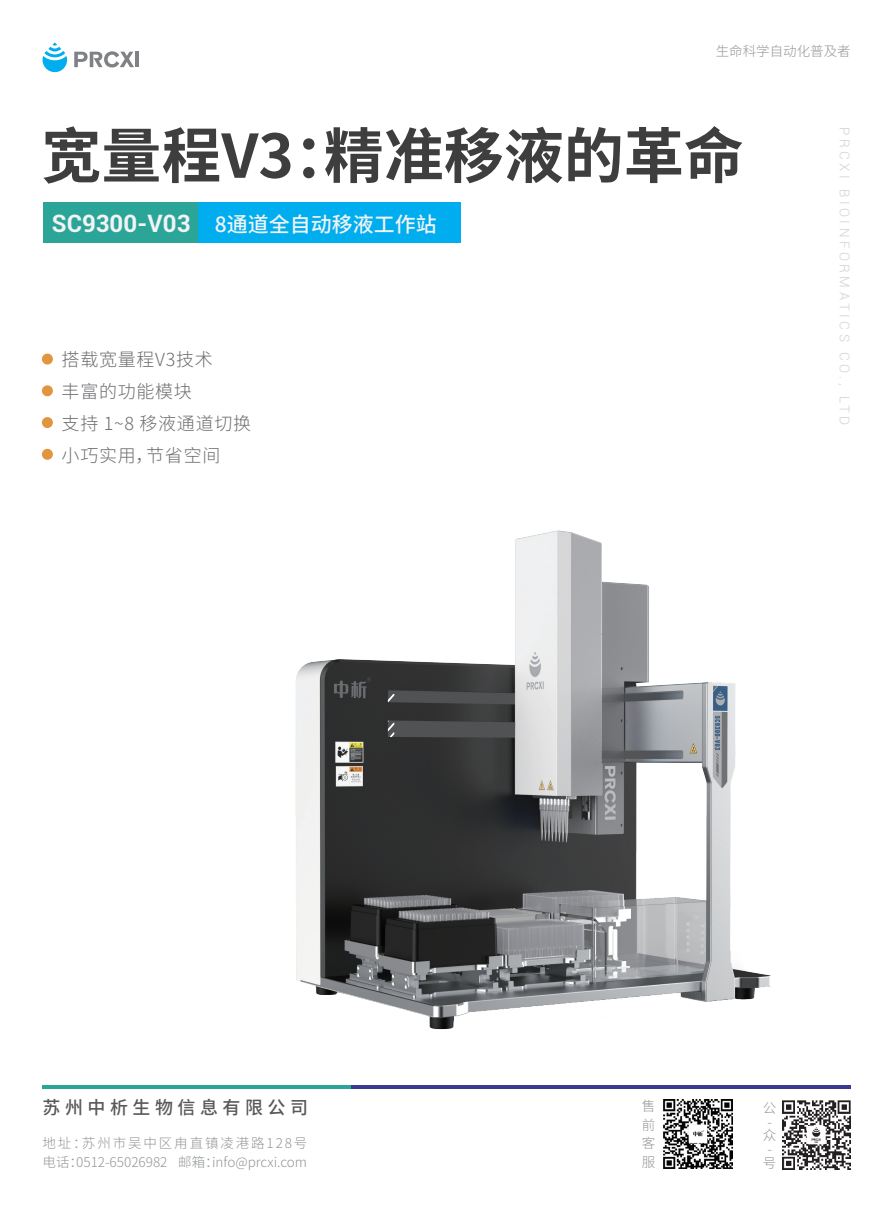
<style>
.page{position:relative;width:893px;height:1212px;background:#fff}
.page>*{position:absolute;margin:0;border:0;box-sizing:border-box;transform-origin:0 0}
.t1{font:700 60px "Source Han Sans CN";color:#3e3e3f}
.t2{font:500 21px "Source Han Sans CN";color:#f2f3f4}
.t3{font:300 18px/31.8px "Source Han Sans CN";letter-spacing:.04em;color:#6c6d70}
.t4{font:500 18px "Source Han Sans CN";letter-spacing:.25em;color:#57585a}
.t5{font:300 13.5px/18.6px "Source Han Sans CN";color:#939598}
.t6{font:300 13.5px "Roboto";letter-spacing:.26em;color:#d1d2d4}
.s1{font-family:"Roboto";font-weight:700;font-size:24px}
</style>
<div class="page">
<div style="left:43px;top:202px;width:155px;height:41px;background:#2ca599"></div>
<div style="left:198px;top:202px;width:262px;height:41px;background:#00aeef"></div>
<svg style="left:42px;top:42px;width:26px;height:31px"></svg>
<hr style="left:136px;top:52px;width:3px;height:15px;background:#7f8187">
<svg style="left:74px;top:51px;width:60px;height:16px"></svg>
<div style="left:42px;top:354px;width:11px;height:11px;background:#e0963f;border-radius:50%"></div>
<div style="left:42px;top:385px;width:11px;height:11px;background:#e0963f;border-radius:50%"></div>
<div style="left:42px;top:417px;width:11px;height:11px;background:#e0963f;border-radius:50%"></div>
<div style="left:42px;top:449px;width:11px;height:11px;background:#e0963f;border-radius:50%"></div>
<img style="left:782px;top:1102px;width:68px;height:67px">
<img style="left:663px;top:1102px;width:70px;height:66px">
<img style="left:42px;top:530px;width:809px;height:572px">
<p class="t5" style="left:716px;top:41px;width:136px">生命科学自动化普及者</p>
<h1 class="t1" style="left:41px;top:125px;width:704px">宽量程V3：精准移液的革命</h1>
<h2 class="t2" style="left:52px;top:213px;width:386px"><span class="s1">SC9300-V03</span> 8通道全自动移液工作站</h2>
<h3 class="t3" style="left:62px;top:344px;width:191px">搭载宽量程V3技术<br>丰富的功能模块<br>支持 1~8 移液通道切换小巧实用，节省空间</h3>
<p class="t6" style="left:854px;top:127px;width:300px;rotate:90deg">PRCXI BIOINFORMATICS CO., LTD</p>
<h3 class="t4" style="left:43px;top:1098px;width:267px">苏州中析生物信息有限公司</h3>
<p class="t5" style="left:43px;top:1133px;width:266px;line-height:19.4px">地址：苏州市吴中区甪直镇凌港路128号电话：0512-65026982 邮箱：info@prcxi.com</p>
<p class="t5" style="left:642px;top:1096px;width:14px;text-align:justify">售前客服</p>
<p class="t5" style="left:763px;top:1094px;width:14px;line-height:27.6px">公众</p>
<p class="t5" style="left:763px;top:1142px;width:14px;line-height:13.8px;text-align:center">-号</p>
</div>
